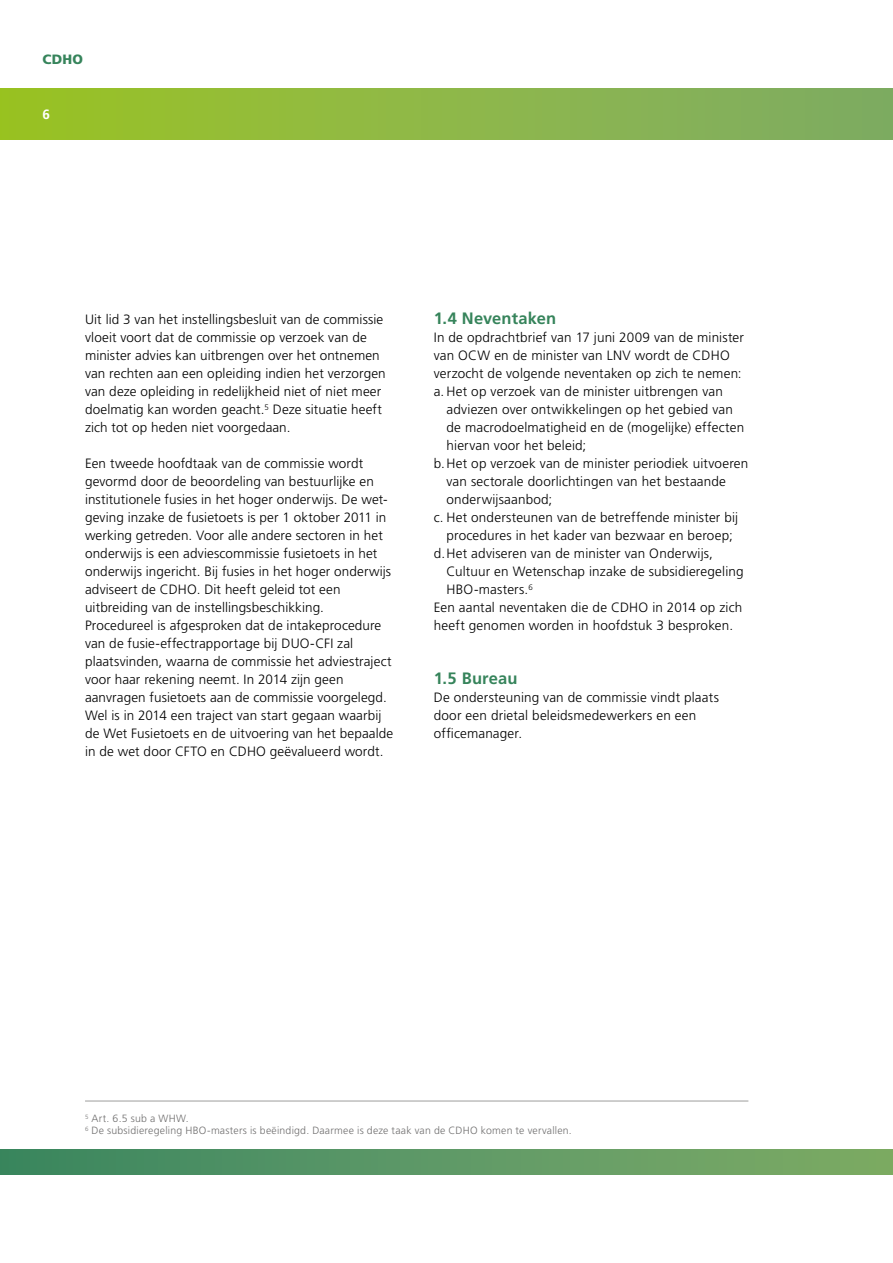
<style>
.page{position:relative;width:893px;height:1263px;background:#fff}
.page>*{position:absolute;margin:0;border:0;box-sizing:border-box;transform-origin:0 0}
.t1{font:700 16.5px "Frutiger LT Std";letter-spacing:.01em;color:#36845b}
.t2{font:300 13.5px/18px "Frutiger LT Std";letter-spacing:.01em;color:#000}
.t3{font:900 13.5px "Frutiger LT Std";color:#36845b}
.t4{font:700 13.5px "Frutiger LT Std";color:#fff}
.t5{font:300 10.5px/12px "Frutiger LT Std";letter-spacing:.02em;color:#706f6f}
</style>
<div class="page">
<div style="left:0;top:89px;width:893px;height:50px;background:linear-gradient(to right,#9bc325,#7fac66)"></div>
<div style="left:0;top:1149px;width:893px;height:25px;background:linear-gradient(to right,#3b8662,#7fac67)"></div>
<hr style="left:85px;top:1101px;width:663px;height:1px;background:#9d9d9c">
<p class="t3" style="left:43px;top:51px;width:42px">CDHO</p>
<p class="t4" style="left:43px;top:106px;width:9px">6</p>
<p class="t2" style="left:85px;top:311px;width:302px">Uit lid 3 van het instellingsbesluit van de commissie vloeit voort dat de commissie op verzoek van de minister advies kan uitbrengen over het ontnemen van rechten aan een opleiding indien het verzorgen van deze opleiding in redelijkheid niet of niet meer doelmatig kan worden geacht.<sup>5</sup> Deze situatie heeft zich tot op heden niet voorgedaan.</p>
<p class="t2" style="left:85px;top:455px;width:310px">Een tweede hoofdtaak van de commissie wordt gevormd door de beoordeling van bestuurlijke en institutionele fusies in het hoger onderwijs. De wet&shy;geving inzake de fusietoets is per 1 oktober 2011 in werking getreden. Voor alle andere sectoren in het onderwijs is een adviescommissie fusietoets in het onderwijs ingericht. Bij fusies in het hoger onderwijs adviseert de CDHO. Dit heeft geleid tot een uitbreiding van de instellingsbeschikking.<br>Procedureel is afgesproken dat de intakeprocedure van de fusie-effectrapportage bij DUO-CFI zal plaatsvinden, waarna de commissie het adviestraject voor haar rekening neemt. In 2014 zijn geen aanvragen fusietoets aan de commissie voorgelegd.<br>Wel is in 2014 een traject van start gegaan waarbij de Wet Fusietoets en de uitvoering van het bepaalde in de wet door CFTO en CDHO geëvalueerd wordt.</p>
<p class="t1" style="left:434px;top:309px;width:124px">1.4 Neventaken</p>
<p class="t2" style="left:434px;top:329px;width:312px">In de opdrachtbrief van 17 juni 2009 van de minister van OCW en de minister van LNV wordt de CDHO verzocht de volgende neventaken op zich te nemen: a.Het op verzoek van de minister uitbrengen van</p>
<p class="t2" style="left:446px;top:401px;width:288px">adviezen over ontwikkelingen op het gebied van</p>
<p class="t2" style="left:446px;top:419px;width:299px">de macrodoelmatigheid en de (mogelijke) effecten</p>
<p class="t2" style="left:446px;top:437px;width:141px">hiervan voor het beleid;</p>
<p class="t2" style="left:434px;top:455px;width:316px">b.Het op verzoek van de minister periodiek uitvoeren</p>
<p class="t2" style="left:446px;top:473px;width:281px">van sectorale doorlichtingen van het bestaande</p>
<p class="t2" style="left:446px;top:490px;width:107px">onderwijsaanbod;</p>
<p class="t2" style="left:434px;top:508px;width:306px">c. Het ondersteunen van de betreffende minister bij</p>
<p class="t2" style="left:446px;top:526px;width:288px">procedures in het kader van bezwaar en beroep;</p>
<p class="t2" style="left:434px;top:544px;width:281px">d.Het adviseren van de minister van Onderwijs,</p>
<p class="t2" style="left:446px;top:562px;width:299px">Cultuur en Wetenschap inzake de subsidieregeling</p>
<p class="t2" style="left:446px;top:580px;width:88px">HBO-masters.<sup>6</sup></p>
<p class="t2" style="left:434px;top:599px;width:310px">Een aantal neventaken die de CDHO in 2014 op zich</p>
<p class="t2" style="left:434px;top:617px;width:301px">heeft genomen worden in hoofdstuk 3 besproken.</p>
<p class="t1" style="left:434px;top:669px;width:85px">1.5 Bureau</p>
<p class="t2" style="left:434px;top:689px;width:287px">De ondersteuning van de commissie vindt plaats door een drietal beleidsmedewerkers en een officemanager.</p>
<p class="t5" style="left:85px;top:1112px;width:488px"><sup>5</sup> Art. 6.5 sub a WHW.<br><sup>6</sup> De subsidieregeling HBO-masters is beëindigd. Daarmee is deze taak van de CDHO komen te vervallen.</p>
</div>
